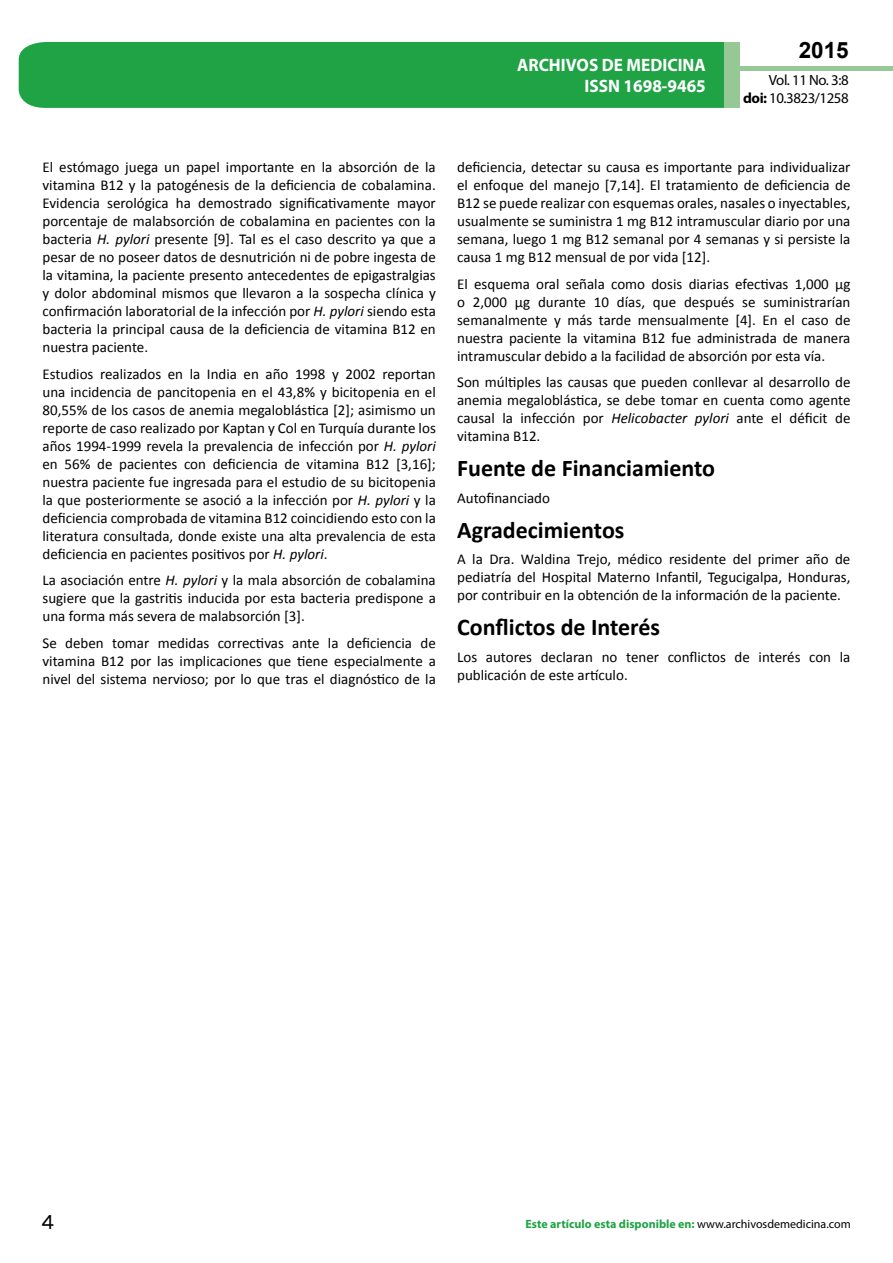
<style>
.page{position:relative;width:893px;height:1263px;background:#fff}
.page>*{position:absolute;margin:0;border:0;box-sizing:border-box;transform-origin:0 0}
.t1{font:25.5px "Tunga";color:#000}
.t2{font:700 24px "Calibri";color:#000}
.t3{font:700 22.5px "Arial";color:#000}
.t4{font:700 18px/21.6px "Myriad Pro";color:#fff;text-align:right;scale:.96 1}
.t5{font:15px/18px "Calibri";color:#000;text-align:justify}
.t6{font:14.85px/17.9px "Myriad Pro";letter-spacing:-.03em;color:#000;text-align:right}
.t7{font:700 12px "Myriad Pro";color:#1fa345}
.s1{font-weight:700}
.s2{font-style:italic}
.s3{color:#1da34a}
.s4{font-weight:400;color:#000}
</style>
<div class="page">
<div style="left:722px;top:66px;width:171px;height:5px;background:#96c996"></div>
<div style="left:19px;top:42px;width:706px;height:66px;background:#1fa345"></div>
<div style="left:725px;top:42px;width:15px;height:66px;background:#96c896"></div>
<p class="t4" style="left:517px;top:53px;width:198px">ARCHIVOS DE MEDICINA<br>ISSN 1698-9465</p>
<h3 class="t3" style="left:799px;top:35px;width:52px">2015</h3>
<p class="t6" style="left:743px;top:71px;width:107px">Vol. 11 No. 3:8 <span class="s1">doi:</span> 10.3823/1258</p>
<p class="t5" style="left:43px;top:158px;width:395px">El estómago juega un papel importante en la absorción de la vitamina B12 y la patogénesis de la deficiencia de cobalamina.<br>Evidencia serológica ha demostrado significativamente mayor porcentaje de malabsorción de cobalamina en pacientes con la bacteria <span class="s2">H. pylori</span> presente [9]. Tal es el caso descrito ya que a pesar de no poseer datos de desnutrición ni de pobre ingesta de la vitamina, la paciente presento antecedentes de epigastralgias y dolor abdominal mismos que llevaron a la sospecha clínica y confirmación laboratorial de la infección por <span class="s2">H. pylori</span> siendo esta bacteria la principal causa de la deficiencia de vitamina B12 en nuestra paciente.</p>
<p class="t5" style="left:43px;top:365px;width:395px">Estudios realizados en la India en año 1998 y 2002 reportan una incidencia de pancitopenia en el 43,8% y bicitopenia en el 80,55% de los casos de anemia megaloblástica [2]; asimismo un reporte de caso realizado por Kaptan y Col en Turquía durante los años 1994-1999 revela la prevalencia de infección por <span class="s2">H. pylori </span>en 56% de pacientes con deficiencia de vitamina B12 [3,16]; nuestra paciente fue ingresada para el estudio de su bicitopenia la que posteriormente se asoció a la infección por <span class="s2">H. pylori</span> y la deficiencia comprobada de vitamina B12 coincidiendo esto con la literatura consultada, donde existe una alta prevalencia de esta deficiencia en pacientes positivos por <span class="s2">H. pylori</span>.</p>
<p class="t5" style="left:43px;top:571px;width:395px">La asociación entre <span class="s2">H. pylori</span> y la mala absorción de cobalamina sugiere que la gastritis inducida por esta bacteria predispone a una forma más severa de malabsorción [3].</p>
<p class="t5" style="left:43px;top:634px;width:395px">Se deben tomar medidas correctivas ante la deficiencia de vitamina B12 por las implicaciones que tiene especialmente a nivel del sistema nervioso; por lo que tras el diagnóstico de la</p>
<p class="t5" style="left:457px;top:158px;width:395px">deficiencia, detectar su causa es importante para individualizar el enfoque del manejo [7,14]. El tratamiento de deficiencia de B12 se puede realizar con esquemas orales, nasales o inyectables, usualmente se suministra 1 mg B12 intramuscular diario por una semana, luego 1 mg B12 semanal por 4 semanas y si persiste la causa 1 mg B12 mensual de por vida [12].</p>
<p class="t5" style="left:457px;top:275px;width:395px">El esquema oral señala como dosis diarias efectivas 1,000 µg o 2,000 µg durante 10 días, que después se suministrarían semanalmente y más tarde mensualmente [4]. En el caso de nuestra paciente la vitamina B12 fue administrada de manera intramuscular debido a la facilidad de absorción por esta vía.</p>
<p class="t5" style="left:457px;top:373px;width:395px">Son múltiples las causas que pueden conllevar al desarrollo de anemia megaloblástica, se debe tomar en cuenta como agente causal la infección por <span class="s2">Helicobacter pylori</span> ante el déficit de vitamina B12.</p>
<h2 class="t2" style="left:457px;top:453px;width:260px">Fuente de Financiamiento</h2>
<p class="t5" style="left:457px;top:489px;width:94px">Autofinanciado</p>
<h2 class="t2" style="left:457px;top:514px;width:169px">Agradecimientos</h2>
<p class="t5" style="left:457px;top:550px;width:395px">A la Dra. Waldina Trejo, médico residente del primer año de pediatría del Hospital Materno Infantil, Tegucigalpa, Honduras, por contribuir en la obtención de la información de la paciente.</p>
<h2 class="t2" style="left:457px;top:612px;width:205px">Conflictos de Interés</h2>
<p class="t5" style="left:457px;top:648px;width:395px">Los autores declaran no tener conflictos de interés con la publicación de este artículo.</p>
<h1 class="t1" style="left:41px;top:1205px;width:15px">4</h1>
<p class="t7" style="left:525px;top:1216px;width:327px">Este artículo esta disp<span class="s3">oni</span>ble en: <span class="s4">www.archivosdemedicina.com</span></p>
</div>
